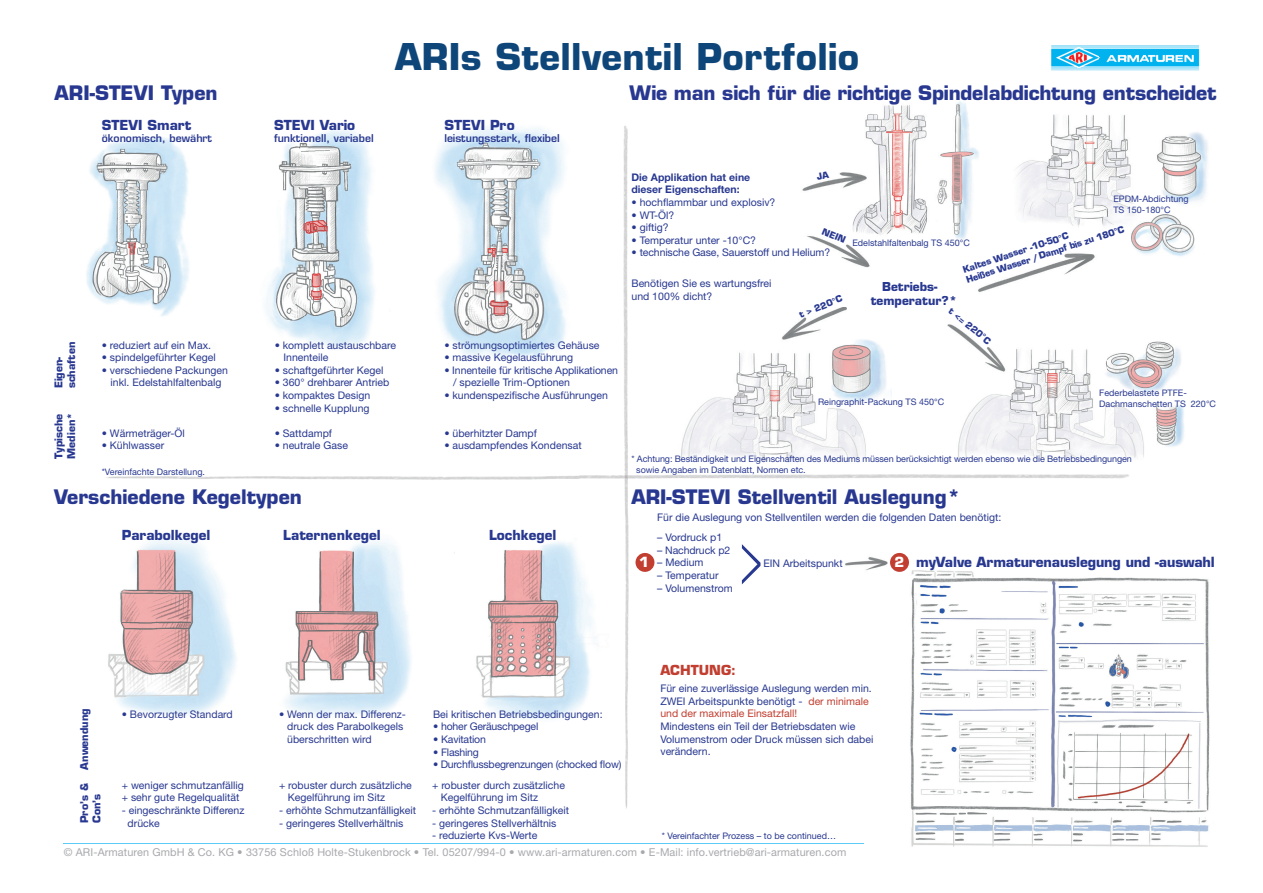
<style>
.page{position:relative;width:1263px;height:893px;background:#fff}
.page>*{position:absolute;margin:0;border:0;box-sizing:border-box;transform-origin:0 0}
.t1{font:700 36px "Eurostile LT Std";letter-spacing:.01em;color:#0f467a}
.t2{font:700 19.5px "Eurostile LT Std";color:#283890}
.t3{font:700 13.65px "Eurostile LT Std";letter-spacing:-.01em;color:#283890}
.t4{font:700 13.65px "Eurostile LT Std";color:#fff}
.t5{font:700 13.5px "Eurostile LT Std";color:#283890}
.t6{font:700 13.5px "Eurostile LT Std";color:#c13e30}
.t7{font:700 12px/14.4px "Eurostile LT Std";color:#283890}
.t8{font:10.8px "Helvetica Neue LT Pro";letter-spacing:.01em;color:#a8a9ad}
.t9{font:10.5px/12.6px "Helvetica Neue LT Pro";color:#283890}
.t10{font:10.5px "Helvetica Neue LT Pro";letter-spacing:-.02em;color:#283890}
.t11{font:600 10.5px "Eurostile LT Std";color:#283890}
.t12{font:700 10.5px/12.6px "Eurostile LT Std";color:#283890}
.t13{font:700 10.5px/12.6px "Helvetica Neue LT Pro";color:#283890}
.t14{font:9px/10.8px "Helvetica Neue LT Pro";color:#283890}
.t15{font:700 9px/10.8px "Eurostile LT Std";color:#283890}
.s1{color:#c13e30}
</style>
<div class="page">
<img style="left:579px;top:139px;width:105px;height:670px">
<img style="left:684px;top:474px;width:263px;height:370px">
<img style="left:947px;top:474px;width:182px;height:4px">
<img style="left:900px;top:570px;width:310px;height:277px">
<img style="left:108px;top:535px;width:128px;height:180px">
<img style="left:285px;top:534px;width:126px;height:184px">
<img style="left:454px;top:530px;width:171px;height:199px">
<img style="left:677px;top:101px;width:531px;height:364px">
<img style="left:86px;top:126px;width:500px;height:241px">
<img style="left:1051px;top:45px;width:148px;height:26px">
<img style="left:64px;top:843px;width:799px;height:1px">
<div style="left:635px;top:553px;width:19px;height:19px;background:#c13e30;border-radius:50%"></div>
<svg style="left:742px;top:544px;width:18px;height:40px"></svg>
<img style="left:842px;top:541px;width:51px;height:42px">
<div style="left:890px;top:553px;width:19px;height:19px;background:#c13e30;border-radius:50%"></div>
<svg style="left:816px;top:171px;width:13px;height:9px"></svg>
<h2 class="t2" style="left:55px;top:80px;width:164px">ARI-STEVI Typen</h2>
<p class="t5" style="left:102px;top:116px;width:91px">STEVI Smart</p>
<p class="t11" style="left:102px;top:132px;width:112px">ökonomisch, bewährt</p>
<p class="t12" style="left:52px;top:388px;width:48px;rotate:-90deg">Eigen&shy;schaften</p>
<p class="t12" style="left:52px;top:459px;width:48px;rotate:-90deg">Typische<br>Medien*</p>
<p class="t9" style="left:102px;top:338px;width:111px">• reduziert auf ein Max.</p>
<p class="t9" style="left:102px;top:351px;width:115px">• spindelgeführter Kegel</p>
<p class="t9" style="left:102px;top:364px;width:128px;text-align:center">• verschiedene Packungen inkl. Edelstahlfaltenbalg</p>
<p class="t9" style="left:102px;top:427px;width:85px">• Wärmeträger-Öl</p>
<p class="t9" style="left:102px;top:439px;width:64px">• Kühlwasser</p>
<p class="t14" style="left:102px;top:466px;width:105px">*Vereinfachte Darstellung.</p>
<h1 class="t1" style="left:395px;top:34px;width:466px">ARIs Stellventil Portfolio</h1>
<p class="t5" style="left:274px;top:116px;width:83px">STEVI Vario</p>
<p class="t11" style="left:274px;top:132px;width:101px">funktionell, variabel</p>
<p class="t9" style="left:283px;top:338px;width:114px;text-indent:-9px">• komplett austauschbare<br>Innenteile</p>
<p class="t9" style="left:275px;top:364px;width:110px">• schaftgeführter Kegel</p>
<p class="t9" style="left:275px;top:376px;width:116px">• 360° drehbarer Antrieb</p>
<p class="t9" style="left:275px;top:389px;width:97px">• kompaktes Design</p>
<p class="t9" style="left:275px;top:401px;width:96px">• schnelle Kupplung</p>
<p class="t9" style="left:275px;top:427px;width:59px">• Sattdampf</p>
<p class="t9" style="left:275px;top:439px;width:75px">• neutrale Gase</p>
<p class="t5" style="left:444px;top:116px;width:72px">STEVI Pro</p>
<p class="t11" style="left:444px;top:132px;width:117px">leistungsstark, flexibel</p>
<p class="t9" style="left:444px;top:338px;width:157px">• strömungsoptimiertes Gehäuse</p>
<p class="t9" style="left:444px;top:351px;width:130px">• massive Kegelausführung</p>
<p class="t9" style="left:453px;top:364px;width:166px;text-indent:-9px">• Innenteile für kritische Applikationen / spezielle Trim-Optionen</p>
<p class="t9" style="left:444px;top:389px;width:165px">• kundenspezifische Ausführungen</p>
<p class="t9" style="left:444px;top:427px;width:94px">• überhitzter Dampf</p>
<p class="t9" style="left:444px;top:439px;width:139px">• ausdampfendes Kondensat</p>
<h2 class="t2" style="left:629px;top:80px;width:589px">Wie man sich für die richtige Spindelabdichtung entscheidet</h2>
<p class="t13" style="left:631px;top:170px;width:120px">Die Applikation hat eine dieser Eigenschaften:</p>
<p class="t9" style="left:631px;top:196px;width:145px">• hochflammbar und explosiv?</p>
<p class="t9" style="left:631px;top:208px;width:44px">• WT-Öl?</p>
<p class="t9" style="left:631px;top:221px;width:39px">• giftig?</p>
<p class="t9" style="left:631px;top:234px;width:126px">• Temperatur unter -10°C?</p>
<p class="t9" style="left:631px;top:246px;width:200px">• technische Gase, Sauerstoff und Helium?</p>
<p class="t9" style="left:631px;top:277px;width:141px">Benötigen Sie es wartungsfrei und 100% dicht?</p>
<p class="t7" style="left:871px;top:279px;width:88px;text-indent:11px">Betriebs&shy;temperatur?*</p>
<p class="t14" style="left:1113px;top:193px;width:77px">EPDM-Abdichtung<br>TS 150-180°C</p>
<p class="t15" style="left:961px;top:264px;width:167px;rotate:-18deg">Kaltes Wasser -10-50°C<br>Heißes Wasser / Dampf bis zu 180°C</p>
<p class="t15" style="left:953px;top:306px;width:53px;rotate:39deg">t &lt;= 220°C</p>
<p class="t15" style="left:824px;top:226px;width:26px;rotate:23deg">NEIN</p>
<p class="t14" style="left:852px;top:237px;width:119px">Edelstahlfaltenbalg TS 450°C</p>
<p class="t15" style="left:797px;top:310px;width:47px;rotate:-22deg">t &gt; 220°C</p>
<p class="t14" style="left:818px;top:396px;width:128px">Reingraphit-Packung TS 450°C</p>
<p class="t14" style="left:1099px;top:387px;width:118px">Federbelastete PTFE-<br>Dachmanschetten TS 220°C</p>
<p class="t14" style="left:636px;top:454px;width:497px;text-indent:-5px">* Achtung: Beständigkeit und Eigenschaften des Mediums müssen berücksichtigt werden ebenso wie die Betriebsbedingungen sowie Angaben im Datenblatt, Normen etc.</p>
<h2 class="t2" style="left:54px;top:484px;width:249px">Verschiedene Kegeltypen</h2>
<p class="t5" style="left:122px;top:527px;width:90px">Parabolkegel</p>
<p class="t5" style="left:283px;top:527px;width:99px">Laternenkegel</p>
<p class="t5" style="left:489px;top:527px;width:69px">Lochkegel</p>
<h2 class="t2" style="left:631px;top:484px;width:331px">ARI-STEVI Stellventil Auslegung*</h2>
<h3 class="t4" style="left:639px;top:554px;width:11px">1</h3>
<p class="t9" style="left:657px;top:511px;width:346px">Für die Auslegung von Stellventilen werden die folgenden Daten benötigt:</p>
<p class="t9" style="left:657px;top:531px;width:66px">– Vordruck p1</p>
<p class="t9" style="left:657px;top:544px;width:75px">– Nachdruck p2</p>
<p class="t9" style="left:657px;top:556px;width:48px">– Medium</p>
<p class="t9" style="left:657px;top:569px;width:63px">– Temperatur</p>
<p class="t9" style="left:657px;top:581px;width:77px">– Volumenstrom</p>
<h3 class="t3" style="left:916px;top:553px;width:300px">myValve Armaturenauslegung und -auswahl</h3>
<p class="t9" style="left:763px;top:557px;width:81px">EIN Arbeitspunkt</p>
<h3 class="t4" style="left:894px;top:553px;width:11px">2</h3>
<p class="t12" style="left:78px;top:770px;width:63px;rotate:-90deg">Anwendung</p>
<p class="t12" style="left:78px;top:823px;width:41px;rotate:-90deg">Pro’s &amp;<br>Con’s</p>
<p class="t9" style="left:122px;top:707px;width:113px">• Bevorzugter Standard</p>
<p class="t9" style="left:287px;top:708px;width:120px;text-indent:-8px">• Wenn der max. Differenz&shy;druck des Parabolkegels überschritten wird</p>
<p class="t9" style="left:433px;top:708px;width:171px">Bei kritischen Betriebsbedingungen:</p>
<p class="t10" style="left:433px;top:720px;width:107px">• hoher Geräuschpegel</p>
<p class="t10" style="left:433px;top:733px;width:54px">• Kavitation</p>
<p class="t10" style="left:433px;top:745px;width:47px">• Flashing</p>
<p class="t9" style="left:122px;top:779px;width:124px">+ weniger schmutzanfällig + sehr gute Regelqualität</p>
<p class="t9" style="left:128px;top:804px;width:118px;text-indent:-6px">- eingeschränkte Differenz drücke</p>
<p class="t9" style="left:288px;top:779px;width:126px;text-indent:-9px">+ robuster durch zusätzliche<br>Kegelführung im Sitz</p>
<p class="t9" style="left:279px;top:804px;width:139px">- erhöhte Schmutzanfälligkeit</p>
<p class="t9" style="left:279px;top:816px;width:126px">- geringeres Stellverhältnis</p>
<p class="t10" style="left:433px;top:758px;width:190px">• Durchflussbegrenzungen (chocked flow)</p>
<p class="t9" style="left:441px;top:779px;width:126px;text-indent:-9px">+ robuster durch zusätzliche<br>Kegelführung im Sitz</p>
<p class="t9" style="left:432px;top:804px;width:139px">- erhöhte Schmutzanfälligkeit</p>
<p class="t9" style="left:432px;top:816px;width:126px">- geringeres Stellverhältnis</p>
<p class="t9" style="left:432px;top:829px;width:107px">- reduzierte Kvs-Werte</p>
<p class="t6" style="left:660px;top:662px;width:77px">ACHTUNG:</p>
<p class="t9" style="left:660px;top:682px;width:213px">Für eine zuverlässige Auslegung werden min.<br>ZWEI Arbeitspunkte benötigt - <span class="s1">der minimale und der maximale Einsatzfall!</span></p>
<p class="t9" style="left:660px;top:720px;width:215px">Mindestens ein Teil der Betriebsdaten wie<br>Volumenstrom oder Druck müssen sich dabei verändern.</p>
<p class="t14" style="left:662px;top:830px;width:176px">* Vereinfachter Prozess – to be continued…</p>
<p class="t8" style="left:64px;top:846px;width:784px">© ARI-Armaturen GmbH &amp; Co. KG • 33756 Schloß Holte-Stukenbrock • Tel. 05207/994-0 • www.ari-armaturen.com • E-Mail: info.vertrieb@ari-armaturen.com</p>
</div>
